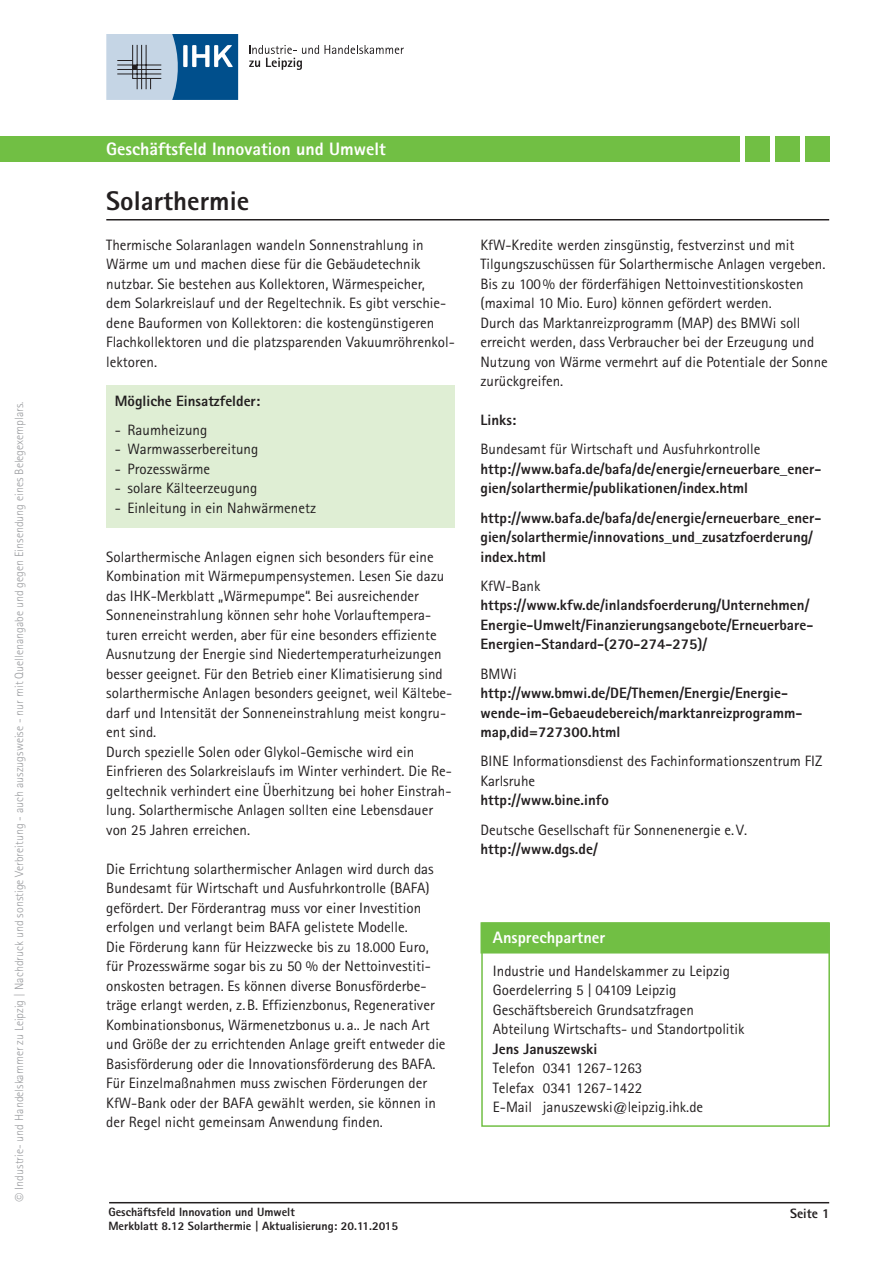
<style>
.page{position:relative;width:893px;height:1263px;background:#fff}
.page>*{position:absolute;margin:0;border:0;box-sizing:border-box;transform-origin:0 0}
.t1{font:800 27px "Rotis Sans Serif";color:#231f20}
.t2{font:800 18px "Rotis Sans Serif";color:#fff}
.t3{font:800 16.5px "Rotis Sans Serif";color:#fff}
.t4{font:15px/19.5px "Rotis Sans Serif";color:#231f20}
.t5{font:800 15px/19.5px "Rotis Sans Serif";color:#231f20}
.t6{font:800 13.5px "Rotis Sans Serif";color:#231f20}
.t7{font:300 12px "Rotis Sans Serif";color:#999b9e}
.t8{font:800 12px/14.4px "Rotis Sans Serif";color:#231f20}
</style>
<div class="page">
<hr style="left:109px;top:1202px;width:720px;height:1px;background:#231f20">
<div style="left:106px;top:385px;width:349px;height:143px;background:#dfeed4"></div>
<div style="left:0;top:136px;width:740px;height:26px;background:#71bf44"></div>
<hr style="left:106px;top:219px;width:723px;height:1px;background:#231f20">
<svg style="left:249px;top:45px;width:155px;height:25px"></svg>
<svg style="left:106px;top:34px;width:132px;height:66px;background:#729aba"></svg>
<div style="left:805px;top:136px;width:24px;height:26px;background:#71bf44"></div>
<div style="left:776px;top:136px;width:24px;height:26px;background:#71bf44"></div>
<div style="left:745px;top:136px;width:25px;height:26px;background:#71bf44"></div>
<div style="left:481px;top:922px;width:349px;height:205px;border:2px solid #71bf44"></div>
<div style="left:480px;top:922px;width:350px;height:31px;background:#71bf44;border:2px solid #71bf44"></div>
<p class="t7" style="left:12px;top:1189px;width:789px;rotate:-90deg">Industrie- und Handelskammer zu Leipzig | Nachdruck und sonstige Verbreitung - auch auszugsweise - nur mit Quellenangabe und gegen Einsendung eines Belegexemplars.</p>
<p class="t2" style="left:106px;top:137px;width:281px">Geschäftsfeld Innovation und Umwelt</p>
<h1 class="t1" style="left:106px;top:184px;width:144px">Solarthermie</h1>
<p class="t4" style="left:106px;top:235px;width:350px">Thermische Solaranlagen wandeln Sonnenstrahlung in Wärme um und machen diese für die Gebäudetechnik nutzbar. Sie bestehen aus Kollektoren, Wärmespeicher,<br>dem Solarkreislauf und der Regeltechnik. Es gibt verschie&shy;dene Bauformen von Kollektoren: die kostengünstigeren Flachkollektoren und die platzsparenden Vakuumröhrenkol&shy;lektoren.</p>
<p class="t5" style="left:115px;top:391px;width:147px">Mögliche Einsatzfelder:</p>
<p class="t4" style="left:115px;top:420px;width:94px">- Raumheizung</p>
<p class="t4" style="left:115px;top:439px;width:145px">- Warmwasserbereitung</p>
<p class="t4" style="left:115px;top:459px;width:97px">- Prozesswärme</p>
<p class="t4" style="left:115px;top:478px;width:144px">- solare Kälteerzeugung</p>
<p class="t4" style="left:115px;top:498px;width:203px">- Einleitung in ein Nahwärmenetz</p>
<p class="t4" style="left:106px;top:547px;width:347px">Solarthermische Anlagen eignen sich besonders für eine Kombination mit Wärmepumpensystemen. Lesen Sie dazu das IHK-Merkblatt „Wärmepumpe“. Bei ausreichender Sonneneinstrahlung können sehr hohe Vorlauftempera&shy;turen erreicht werden, aber für eine besonders effiziente Ausnutzung der Energie sind Niedertemperaturheizungen besser geeignet. Für den Betrieb einer Klimatisierung sind solarthermische Anlagen besonders geeignet, weil Kältebe&shy;darf und Intensität der Sonneneinstrahlung meist kongru&shy;ent sind.<br>Durch spezielle Solen oder Glykol-Gemische wird ein Einfrieren des Solarkreislaufs im Winter verhindert. Die Re&shy;geltechnik verhindert eine Überhitzung bei hoher Einstrah&shy;lung. Solarthermische Anlagen sollten eine Lebensdauer von 25 Jahren erreichen.</p>
<p class="t4" style="left:106px;top:859px;width:341px">Die Errichtung solarthermischer Anlagen wird durch das Bundesamt für Wirtschaft und Ausfuhrkontrolle (BAFA) gefördert. Der Förderantrag muss vor einer Investition erfolgen und verlangt beim BAFA gelistete Modelle.<br>Die Förderung kann für Heizzwecke bis zu 18.000 Euro, für Prozesswärme sogar bis zu 50 % der Nettoinvestiti&shy;onskosten betragen. Es können diverse Bonusförderbe&shy;träge erlangt werden, z.B. Effizienzbonus, Regenerativer Kombinationsbonus, Wärmenetzbonus u. a.. Je nach Art und Größe der zu errichtenden Anlage greift entweder die Basisförderung oder die Innovationsförderung des BAFA.<br>Für Einzelmaßnahmen muss zwischen Förderungen der KfW-Bank oder der BAFA gewählt werden, sie können in der Regel nicht gemeinsam Anwendung finden.</p>
<p class="t4" style="left:480px;top:235px;width:349px">KfW-Kredite werden zinsgünstig, festverzinst und mit Tilgungszuschüssen für Solarthermische Anlagen vergeben.<br>Bis zu 100% der förderfähigen Nettoinvestitionskosten (maximal 10 Mio. Euro) können gefördert werden.<br>Durch das Marktanreizprogramm (MAP) des BMWi soll erreicht werden, dass Verbraucher bei der Erzeugung und Nutzung von Wärme vermehrt auf die Potentiale der Sonne zurückgreifen.</p>
<p class="t5" style="left:480px;top:410px;width:37px">Links:</p>
<p class="t4" style="left:480px;top:439px;width:281px">Bundesamt für Wirtschaft und Ausfuhrkontrolle</p>
<p class="t5" style="left:480px;top:459px;width:342px">http://www.bafa.de/bafa/de/energie/erneuerbare_ener&shy;gien/solarthermie/publikationen/index.html</p>
<p class="t5" style="left:480px;top:508px;width:342px">http://www.bafa.de/bafa/de/energie/erneuerbare_ener&shy;gien/solarthermie/innovations_und_zusatzfoerderung/ index.html</p>
<p class="t4" style="left:480px;top:576px;width:61px">KfW-Bank</p>
<p class="t5" style="left:480px;top:595px;width:334px">https://www.kfw.de/inlandsfoerderung/Unternehmen/<br>Energie-Umwelt/Finanzierungsangebote/Erneuerbare-<br>Energien-Standard-(270-274-275)/</p>
<p class="t4" style="left:480px;top:664px;width:38px">BMWi</p>
<p class="t5" style="left:480px;top:683px;width:323px">http://www.bmwi.de/DE/Themen/Energie/Energie&shy;wende-im-Gebaeudebereich/marktanreizprogramm&shy;map,did=727300.html</p>
<p class="t4" style="left:480px;top:751px;width:343px">BINE Informationsdienst des Fachinformationszentrum FIZ<br>Karlsruhe</p>
<p class="t5" style="left:480px;top:790px;width:130px">http://www.bine.info</p>
<p class="t4" style="left:480px;top:820px;width:268px">Deutsche Gesellschaft für Sonnenenergie e.V.</p>
<p class="t5" style="left:480px;top:839px;width:119px">http://www.dgs.de/</p>
<p class="t3" style="left:493px;top:927px;width:114px">Ansprechpartner</p>
<p class="t4" style="left:493px;top:961px;width:253px">Industrie und Handelskammer zu Leipzig Goerdelerring 5 | 04109 Leipzig Geschäftsbereich Grundsatzfragen Abteilung Wirtschafts- und Standortpolitik</p>
<p class="t5" style="left:493px;top:1039px;width:106px">Jens Januszewski</p>
<p class="t4" style="left:493px;top:1058px;width:212px">Telefon 0341 1267-1263<br>Telefax 0341 1267-1422<br>E-Mail januszewski@leipzig.ihk.de</p>
<p class="t8" style="left:108px;top:1204px;width:291px">Geschäftsfeld Innovation und Umwelt<br>Merkblatt 8.12 Solarthermie | Aktualisierung: 20.11.2015</p>
<p class="t6" style="left:790px;top:1205px;width:41px">Seite 1</p>
</div>
